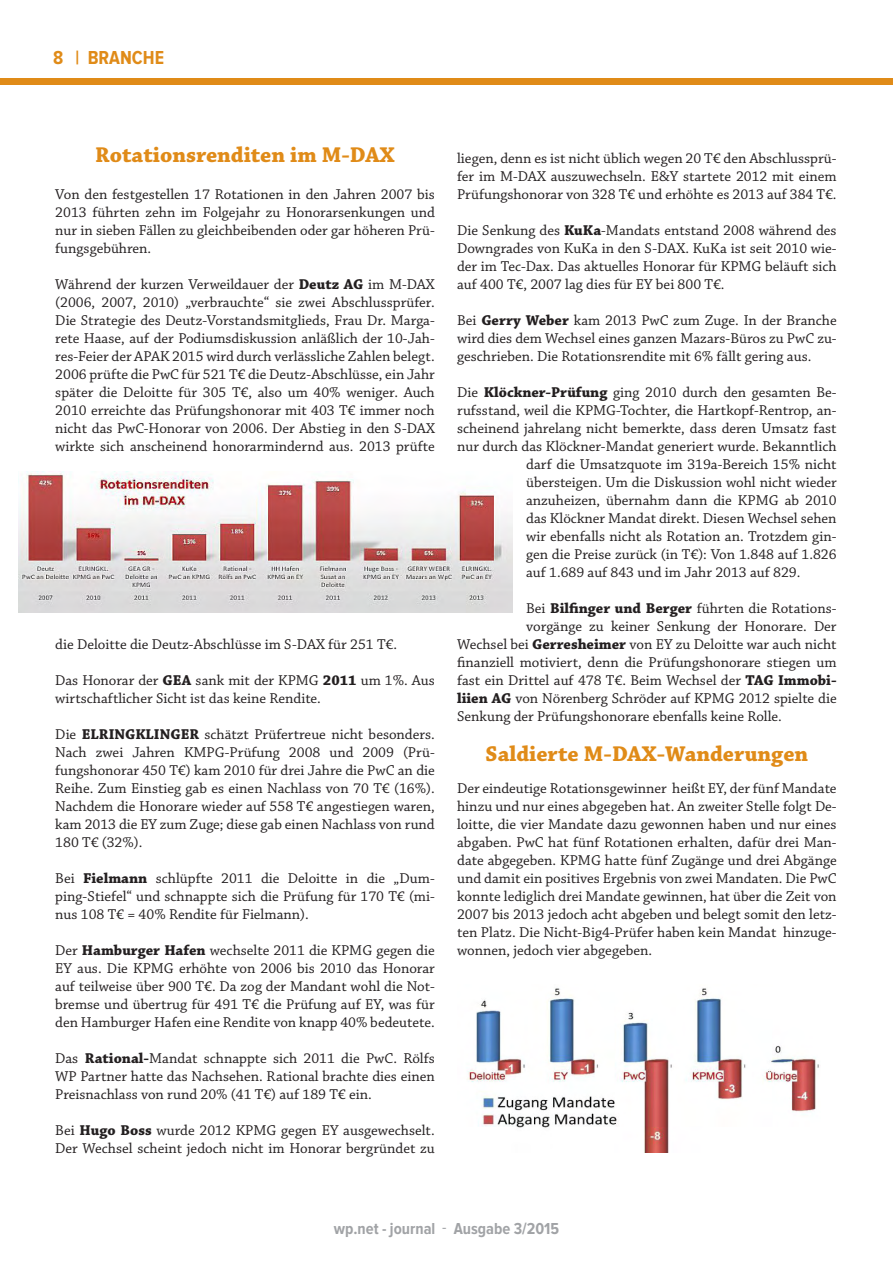
<style>
.page{position:relative;width:893px;height:1263px;background:#fff}
.page>*{position:absolute;margin:0;border:0;box-sizing:border-box;transform-origin:0 0}
.Headline_Ebene_3{font:700 22.5px "Chaparral Pro";color:#e08b18}
.t1{font:700 19.5px "Proxima Nova Cond";color:#e08b18}
.t2{font:700 16.5px "Proxima Nova Cond";color:#a1a3a6}
.Fließtext{font:15px/18px "Chaparral Pro";color:#231f20;text-align:justify}
.s1{font-weight:700}
.s2{font-weight:400}
</style>
<div class="page">
<img style="left:467px;top:988px;width:352px;height:164px">
<img style="left:18px;top:471px;width:494px;height:142px">
<div style="left:0;top:79px;width:893px;height:6px;background:#e08b18"></div>
<h2 class="t1" style="left:53px;top:47px;width:112px">8 | BRANCHE</h2>
<p class="Headline_Ebene_3" style="left:95px;top:141px;width:301px">Rotationsrenditen im M-DAX</p>
<p class="Fließtext" style="left:55px;top:186px;width:381px">Von den festgestellen 17 Rotationen in den Jahren 2007 bis 2013 führten zehn im Folgejahr zu Honorarsenkungen und nur in sieben Fällen zu gleichbeibenden oder gar höheren Prü&shy;fungsgebühren.</p>
<p class="Fließtext" style="left:55px;top:276px;width:381px">Während der kurzen Verweildauer der <span class="s1">Deutz AG</span> im M-DAX (2006, 2007, 2010) „verbrauchte“ sie zwei Abschlussprüfer.<br>Die Strategie des Deutz-Vorstandsmitglieds, Frau Dr. Marga&shy;rete Haase, auf der Podiumsdiskussion anläßlich der 10-Jah&shy;res-Feier der APAK 2015 wird durch verlässliche Zahlen belegt.<br>2006 prüfte die PwC für 521 T€ die Deutz-Abschlüsse, ein Jahr später die Deloitte für 305 T€, also um 40% weniger. Auch 2010 erreichte das Prüfungshonorar mit 403 T€ immer noch nicht das PwC-Honorar von 2006. Der Abstieg in den S-DAX wirkte sich anscheinend honorarmindernd aus. 2013 prüfte</p>
<p class="Fließtext" style="left:55px;top:636px;width:343px">die Deloitte die Deutz-Abschlüsse im S-DAX für 251 T€.</p>
<p class="Fließtext" style="left:55px;top:672px;width:381px">Das Honorar der <span class="s1">GEA</span> sank mit der KPMG <span class="s1">2011</span> um 1%. Aus wirtschaftlicher Sicht ist das keine Rendite.</p>
<p class="Fließtext" style="left:55px;top:726px;width:381px">Die <span class="s1">ELRINGKLINGER</span> schätzt Prüfertreue nicht besonders.<br>Nach zwei Jahren KMPG-Prüfung 2008 und 2009 (Prü&shy;fungshonorar 450 T€) kam 2010 für drei Jahre die PwC an die Reihe. Zum Einstieg gab es einen Nachlass von 70 T€ (16%).<br>Nachdem die Honorare wieder auf 558 T€ angestiegen waren, kam 2013 die EY zum Zuge; diese gab einen Nachlass von rund 180 T€ (32%).</p>
<p class="Fließtext" style="left:55px;top:870px;width:381px">Bei <span class="s1">Fielmann</span> schlüpfte 2011 die Deloitte in die „Dum&shy;ping-Stiefel“ und schnappte sich die Prüfung für 170 T€ (mi&shy;nus 108 T€ = 40% Rendite für Fielmann).</p>
<p class="Fließtext" style="left:55px;top:942px;width:381px">Der <span class="s1">Hamburger Hafen</span> wechselte 2011 die KPMG gegen die EY aus. Die KPMG erhöhte von 2006 bis 2010 das Honorar auf teilweise über 900 T€. Da zog der Mandant wohl die Not&shy;bremse und übertrug für 491 T€ die Prüfung auf EY, was für den Hamburger Hafen eine Rendite von knapp 40% bedeutete.</p>
<p class="Fließtext" style="left:55px;top:1050px;width:381px">Das <span class="s1">Rational-</span>Mandat schnappte sich 2011 die PwC. Rölfs WP Partner hatte das Nachsehen. Rational brachte dies einen Preisnachlass von rund 20% (41 T€) auf 189 T€ ein.</p>
<p class="Fließtext" style="left:55px;top:1122px;width:381px">Bei <span class="s1">Hugo Boss</span> wurde 2012 KPMG gegen EY ausgewechselt.<br>Der Wechsel scheint jedoch nicht im Honorar bergründet zu</p>
<p class="Fließtext" style="left:457px;top:150px;width:381px">liegen, denn es ist nicht üblich wegen 20 T€ den Abschlussprü&shy;fer im M-DAX auszuwechseln. E&amp;Y startete 2012 mit einem Prüfungshonorar von 328 T€ und erhöhte es 2013 auf 384 T€.</p>
<p class="Fließtext" style="left:457px;top:222px;width:381px">Die Senkung des <span class="s1">KuKa</span>-Mandats entstand 2008 während des Downgrades von KuKa in den S-DAX. KuKa ist seit 2010 wie&shy;der im Tec-Dax. Das aktuelles Honorar für KPMG beläuft sich auf 400 T€, 2007 lag dies für EY bei 800 T€.</p>
<p class="Fließtext" style="left:457px;top:312px;width:381px">Bei <span class="s1">Gerry Weber</span> kam 2013 PwC zum Zuge. In der Branche wird dies dem Wechsel eines ganzen Mazars-Büros zu PwC zu&shy;geschrieben. Die Rotationsrendite mit 6% fällt gering aus.</p>
<p class="Fließtext" style="left:457px;top:384px;width:381px">Die <span class="s1">Klöckner-Prüfung</span> ging 2010 durch den gesamten Be-</p>
<p class="Fließtext" style="left:457px;top:402px;width:381px">rufsstand, weil die KPMG-Tochter, die Hartkopf-Rentrop, an-</p>
<p class="Fließtext" style="left:457px;top:420px;width:381px">scheinend jahrelang nicht bemerkte, dass deren Umsatz fast</p>
<p class="Fließtext" style="left:457px;top:438px;width:381px">nur durch das Klöckner-Mandat generiert wurde. Bekanntlich</p>
<p class="Fließtext" style="left:526px;top:456px;width:312px">darf die Umsatzquote im 319a-Bereich 15% nicht</p>
<p class="Fließtext" style="left:526px;top:474px;width:312px">übersteigen. Um die Diskussion wohl nicht wieder</p>
<p class="Fließtext" style="left:526px;top:492px;width:312px">anzuheizen, übernahm dann die KPMG ab 2010</p>
<p class="Fließtext" style="left:526px;top:510px;width:312px">das Klöckner Mandat direkt. Diesen Wechsel sehen</p>
<p class="Fließtext" style="left:526px;top:528px;width:312px">wir ebenfalls nicht als Rotation an. Trotzdem gin-</p>
<p class="Fließtext" style="left:526px;top:546px;width:312px">gen die Preise zurück (in T€): Von 1.848 auf 1.826</p>
<p class="Fließtext" style="left:526px;top:564px;width:276px">auf 1.689 auf 843 und im Jahr 2013 auf 829.</p>
<p class="Fließtext" style="left:526px;top:600px;width:312px">Bei <span class="s1">Bilfinger und Berger</span> führten die Rotations-</p>
<p class="Fließtext" style="left:526px;top:618px;width:312px">vorgänge zu keiner Senkung der Honorare. Der</p>
<p class="Fließtext" style="left:457px;top:636px;width:381px">Wechsel bei <span class="s1">Gerresheimer</span> von EY zu Deloitte war auch nicht</p>
<p class="Fließtext" style="left:457px;top:654px;width:381px">finanziell motiviert, denn die Prüfungshonorare stiegen um</p>
<p class="Fließtext" style="left:457px;top:672px;width:381px">fast ein Drittel auf 478 T€. Beim Wechsel der <span class="s1">TAG Immobi-</span></p>
<p class="Fließtext" style="left:457px;top:690px;width:381px"><span class="s1">liien AG</span> von Nörenberg Schröder auf KPMG 2012 spielte die</p>
<p class="Fließtext" style="left:457px;top:708px;width:326px">Senkung der Prüfungshonorare ebenfalls keine Rolle.</p>
<p class="Headline_Ebene_3" style="left:485px;top:741px;width:324px">Saldierte M-DAX-Wanderungen</p>
<p class="Fließtext" style="left:457px;top:780px;width:381px">Der eindeutige Rotationsgewinner heißt EY, der fünf Mandate hinzu und nur eines abgegeben hat. An zweiter Stelle folgt De&shy;loitte, die vier Mandate dazu gewonnen haben und nur eines abgaben. PwC hat fünf Rotationen erhalten, dafür drei Man&shy;date abgegeben. KPMG hatte fünf Zugänge und drei Abgänge und damit ein positives Ergebnis von zwei Mandaten. Die PwC konnte lediglich drei Mandate gewinnen, hat über die Zeit von 2007 bis 2013 jedoch acht abgeben und belegt somit den letz&shy;ten Platz. Die Nicht-Big4-Prüfer haben kein Mandat hinzuge&shy;wonnen, jedoch vier abgegeben.</p>
<p class="t2" style="left:334px;top:1219px;width:227px">wp.net - journal <span class="s2">-</span> Ausgabe 3/2015</p>
</div>
